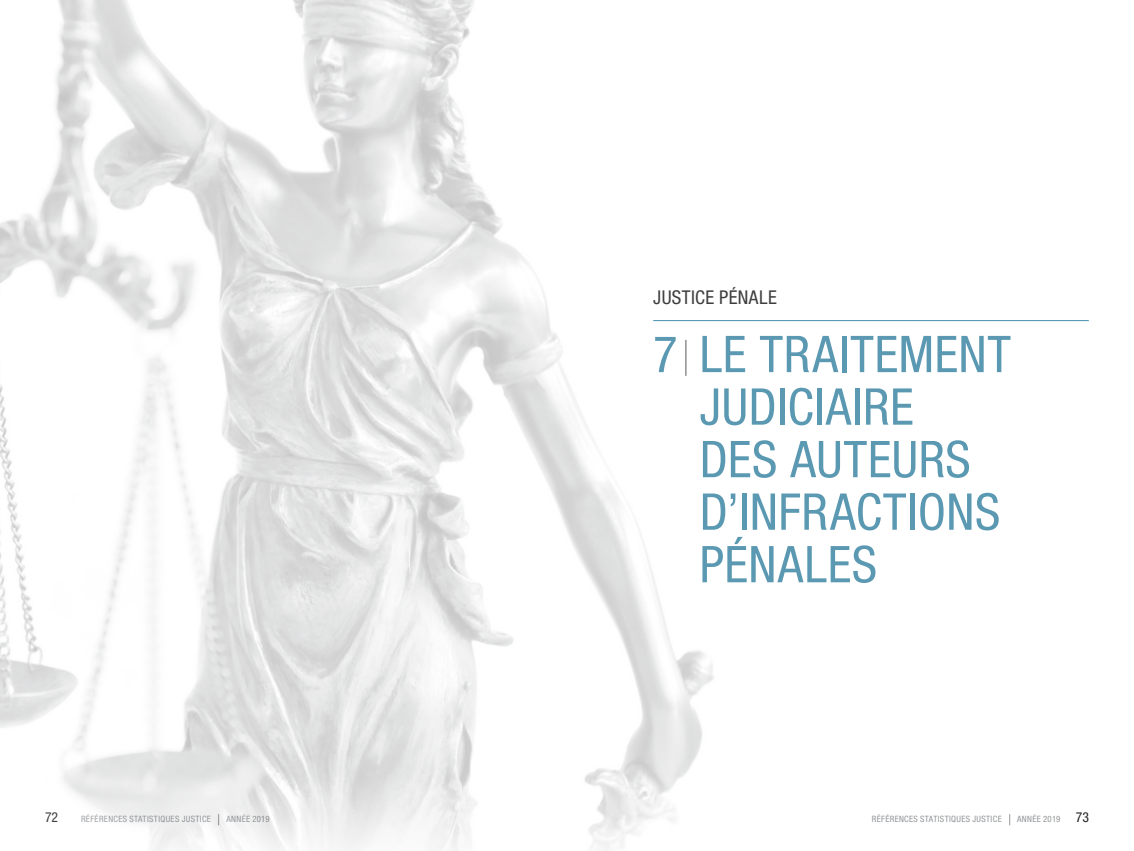
<style>
.page{position:relative;width:1134px;height:851px;background:#fff}
.page>*{position:absolute;margin:0;border:0;box-sizing:border-box;transform-origin:0 0}
.t1{font:condensed 50.75px/52.5px "Helvetica Neue LT Std";letter-spacing:.01em;color:#5b99b3}
.t2{font:condensed 19px "Helvetica Neue LT Std";letter-spacing:.02em;color:#3e3e3f}
.t3{font:condensed 13.75px "Helvetica Neue LT Std";color:#231f20}
.t4{font:condensed 8.75px "Helvetica Neue LT Std";letter-spacing:.04em;color:#939598}
.s1{font-size:13.75px;color:#231f20}
</style>
<div class="page">
<img style="left:0;top:0;width:725px;height:850px">
<hr style="left:653px;top:320px;width:436px;height:1px;background:#448eab">
<hr style="left:686px;top:340px;width:1px;height:36px;background:#57585a">
<p class="t2" style="left:653px;top:286px;width:125px">JUSTICE PÉNALE</p>
<p class="t1" style="left:699px;top:327px;width:313px;text-indent:-46px">7 LE TRAITEMENT<br>JUDICIAIRE<br>DES AUTEURS<br>D’INFRACTIONS<br>PÉNALES</p>
<h3 class="t3" style="left:45px;top:808px;width:15px">72</h3>
<p class="t4" style="left:81px;top:813px;width:131px">RÉFÉRENCES STATISTIQUES JUSTICE</p>
<p class="t4" style="left:226px;top:813px;width:45px">ANNÉE 2019</p>
<p class="t4" style="left:872px;top:813px;width:131px">RÉFÉRENCES STATISTIQUES JUSTICE</p>
<p class="t4" style="left:1017px;top:813px;width:73px">ANNÉE 2019 <span class="s1">73</span></p>
</div>
